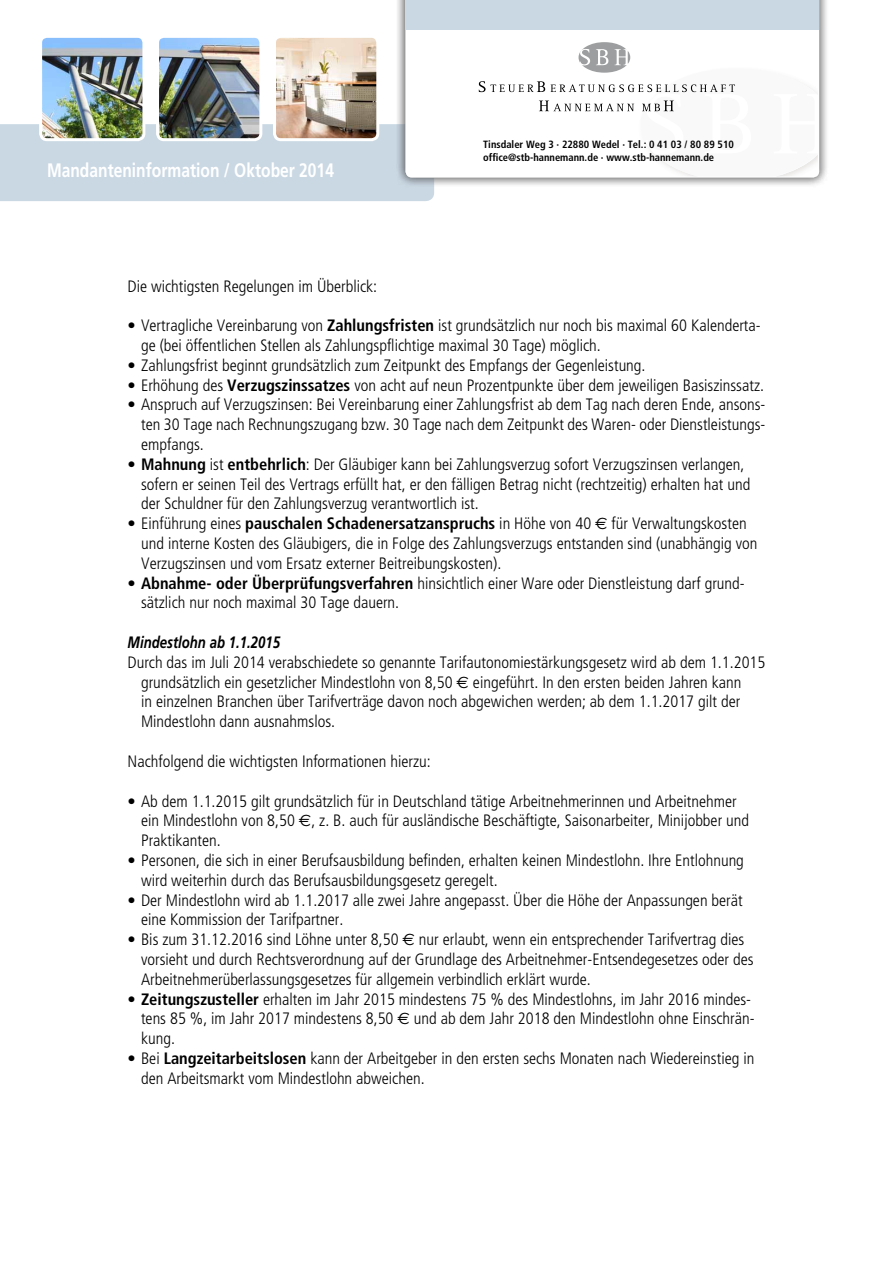
<style>
.page{position:relative;width:893px;height:1263px;background:#fff}
.page>*{position:absolute;margin:0;border:0;box-sizing:border-box;transform-origin:0 0}
.t1{font:700 19.5px "Frutiger";color:#fff;scale:.8 1}
.t2{font:300 condensed 16.5px/19.8px "Frutiger";color:#000}
.t3{font:italic 700 16.5px "Frutiger";color:#000;scale:.8 1}
.t4{font:700 condensed 10.5px/12.6px "Frutiger";color:#000}
.s1{font-weight:700}
.s2{font-family:"Euro Sans";font-weight:400;font-stretch:normal}
</style>
<div class="page">
<div style="left:0;top:124px;width:434px;height:77px;background:#cad8e4"></div>
<img style="left:43px;top:39px;width:101px;height:101px">
<div style="left:39px;top:35px;width:106px;height:106px;border:3px solid #fff;border-radius:6px"></div>
<img style="left:160px;top:39px;width:101px;height:101px">
<div style="left:156px;top:35px;width:106px;height:106px;border:3px solid #fff;border-radius:6px"></div>
<img style="left:274px;top:39px;width:104px;height:101px">
<div style="left:273px;top:35px;width:106px;height:106px;border:3px solid #fff;border-radius:6px"></div>
<div style="left:396px;top:0;width:433px;height:187px;background:#5d5d5f;opacity:.75"></div>
<svg style="left:405px;top:30px;width:414px;height:148px"></svg>
<div style="left:405px;top:0;width:414px;height:30px;background:#cad8e4"></div>
<svg style="left:479px;top:42px;width:339px;height:134px"></svg>
<div style="left:45px;top:158px;width:301px;height:31px;background:#cad8e4"></div>
<p class="t1" style="left:47px;top:158px;width:360px">Mandanteninformation / Oktober 2014</p>
<p class="t4" style="left:483px;top:138px;width:252px">Tinsdaler Weg 3 · 22880 Wedel · Tel.: 0 41 03 / 80 89 510 office@stb-hannemann.de · www.stb-hannemann.de</p>
<p class="t2" style="left:128px;top:276px;width:251px">Die wichtigsten Regelungen im Überblick:</p>
<p class="t2" style="left:141px;top:316px;width:621px;text-indent:-13px">• Vertragliche Vereinbarung von <span class="s1">Zahlungsfristen</span> ist grundsätzlich nur noch bis maximal 60 Kalenderta&shy;ge (bei öffentlichen Stellen als Zahlungspflichtige maximal 30 Tage) möglich.</p>
<p class="t2" style="left:128px;top:355px;width:519px">• Zahlungsfrist beginnt grundsätzlich zum Zeitpunkt des Empfangs der Gegenleistung.</p>
<p class="t2" style="left:128px;top:375px;width:638px">• Erhöhung des <span class="s1">Verzugszinssatzes</span> von acht auf neun Prozentpunkte über dem jeweiligen Basiszinssatz.</p>
<p class="t2" style="left:141px;top:395px;width:626px;text-align:justify;text-indent:-14px">• Anspruch auf Verzugszinsen: Bei Vereinbarung einer Zahlungsfrist ab dem Tag nach deren Ende, ansons&shy;ten 30 Tage nach Rechnungszugang bzw. 30 Tage nach dem Zeitpunkt des Waren- oder Dienstleistungs&shy;empfangs.</p>
<p class="t2" style="left:141px;top:454px;width:611px;text-indent:-13px">• <span class="s1">Mahnung</span> ist <span class="s1">entbehrlich</span>: Der Gläubiger kann bei Zahlungsverzug sofort Verzugszinsen verlangen, sofern er seinen Teil des Vertrags erfüllt hat, er den fälligen Betrag nicht (rechtzeitig) erhalten hat und der Schuldner für den Zahlungsverzug verantwortlich ist.</p>
<p class="t2" style="left:141px;top:514px;width:618px;text-indent:-13px">• Einführung eines <span class="s1">pauschalen Schadenersatzanspruchs</span> in Höhe von 40 <span class="s2">€</span> für Verwaltungskosten und interne Kosten des Gläubigers, die in Folge des Zahlungsverzugs entstanden sind (unabhängig von<br>Verzugszinsen und vom Ersatz externer Beitreibungskosten).</p>
<p class="t2" style="left:141px;top:573px;width:605px;text-indent:-13px">• <span class="s1">Abnahme- oder Überprüfungsverfahren</span> hinsichtlich einer Ware oder Dienstleistung darf grund&shy;sätzlich nur noch maximal 30 Tage dauern.</p>
<p class="t3" style="left:128px;top:633px;width:192px">Mindestlohn ab 1.1.2015</p>
<p class="t2" style="left:141px;top:652px;width:626px;text-indent:-13px">Durch das im Juli 2014 verabschiedete so genannte Tarifautonomiestärkungsgesetz wird ab dem 1.1.2015 grundsätzlich ein gesetzlicher Mindestlohn von 8,50 <span class="s2">€</span> eingeführt. In den ersten beiden Jahren kann<br>in einzelnen Branchen über Tarifverträge davon noch abgewichen werden; ab dem 1.1.2017 gilt der Mindestlohn dann ausnahmslos.</p>
<p class="t2" style="left:128px;top:751px;width:305px">Nachfolgend die wichtigsten Informationen hierzu:</p>
<p class="t2" style="left:141px;top:791px;width:610px;text-indent:-13px">• Ab dem 1.1.2015 gilt grundsätzlich für in Deutschland tätige Arbeitnehmerinnen und Arbeitnehmer ein Mindestlohn von 8,50 <span class="s2">€</span>, z. B. auch für ausländische Beschäftigte, Saisonarbeiter, Minijobber und<br>Praktikanten.</p>
<p class="t2" style="left:141px;top:850px;width:604px;text-indent:-13px">• Personen, die sich in einer Berufsausbildung befinden, erhalten keinen Mindestlohn. Ihre Entlohnung wird weiterhin durch das Berufsausbildungsgesetz geregelt.</p>
<p class="t2" style="left:141px;top:890px;width:603px;text-indent:-13px">• Der Mindestlohn wird ab 1.1.2017 alle zwei Jahre angepasst. Über die Höhe der Anpassungen berät eine Kommission der Tarifpartner.</p>
<p class="t2" style="left:141px;top:930px;width:614px;text-indent:-13px">• Bis zum 31.12.2016 sind Löhne unter 8,50 <span class="s2">€</span> nur erlaubt, wenn ein entsprechender Tarifvertrag dies vorsieht und durch Rechtsverordnung auf der Grundlage des Arbeitnehmer-Entsendegesetzes oder des<br>Arbeitnehmerüberlassungsgesetzes für allgemein verbindlich erklärt wurde.</p>
<p class="t2" style="left:141px;top:989px;width:615px;text-indent:-13px">• <span class="s1">Zeitungszusteller</span> erhalten im Jahr 2015 mindestens 75 % des Mindestlohns, im Jahr 2016 mindes&shy;tens 85 %, im Jahr 2017 mindestens 8,50 <span class="s2">€</span> und ab dem Jahr 2018 den Mindestlohn ohne Einschrän&shy;kung.</p>
<p class="t2" style="left:141px;top:1048px;width:615px;text-indent:-13px">• Bei <span class="s1">Langzeitarbeitslosen</span> kann der Arbeitgeber in den ersten sechs Monaten nach Wiedereinstieg in den Arbeitsmarkt vom Mindestlohn abweichen.</p>
</div>
